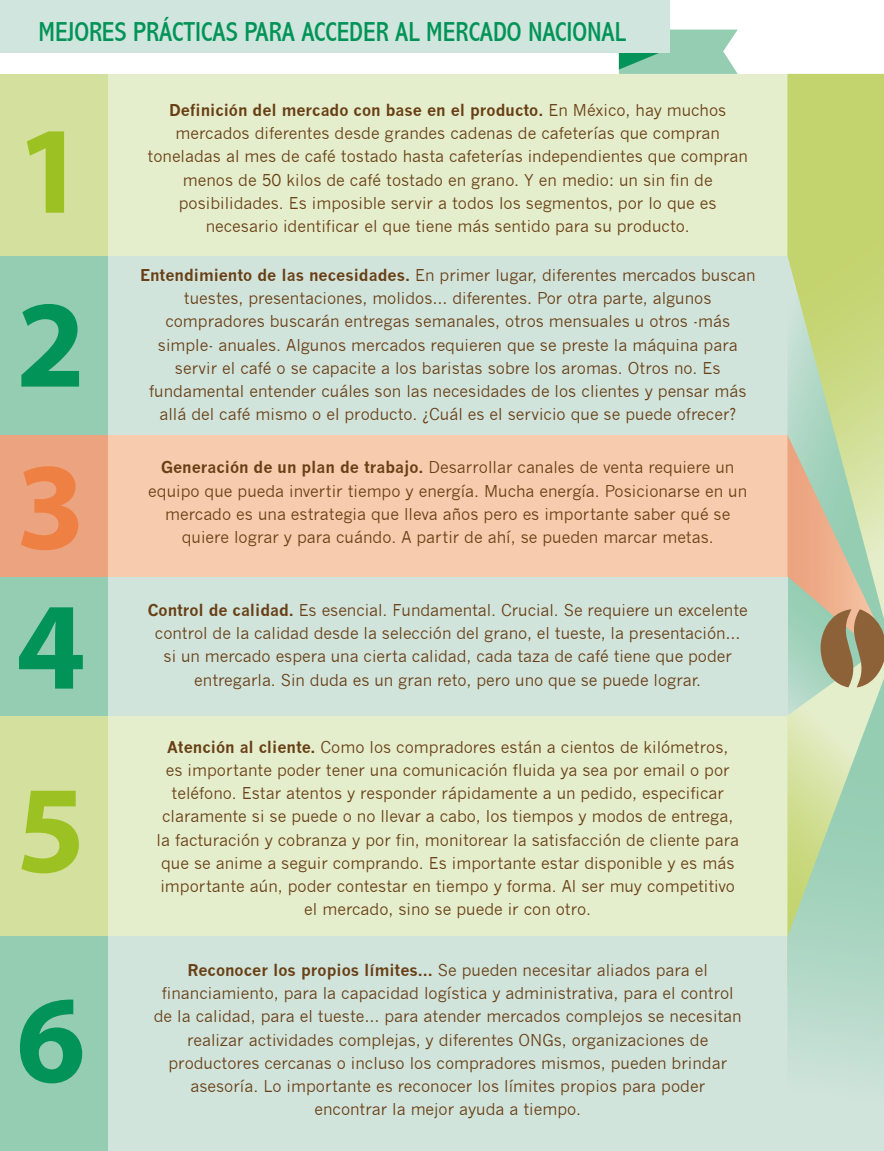
<style>
.page{position:relative;width:884px;height:1151px;background:#fff}
.page>*{position:absolute;margin:0;border:0;box-sizing:border-box;transform-origin:0 0}
.t1{font:700 125px "Myriad Pro";color:#019357}
.t2{font:700 125px "Myriad Pro";color:#9cc122}
.t3{font:700 125px "Myriad Pro";color:#ee8044}
.t4{font:condensed 27.5px "Abadi";color:#019357}
.t5{font:16px/23.2px "News Gothic";color:#683f15;text-align:center}
.s1{font-weight:700}
</style>
<div class="page">
<div style="left:0;top:715px;width:111px;height:222px;background:#d4e09d"></div>
<div style="left:108px;top:715px;width:679px;height:222px;background:#e5eecc"></div>
<div style="left:0;top:937px;width:111px;height:214px;background:#95cdb3"></div>
<div style="left:108px;top:937px;width:679px;height:214px;background:#d1e4dc"></div>
<div style="left:0;top:574px;width:111px;height:142px;background:#95cdb3"></div>
<div style="left:108px;top:574px;width:679px;height:142px;background:#d1e4dc"></div>
<div style="left:0;top:435px;width:111px;height:141px;background:#eca480"></div>
<div style="left:108px;top:435px;width:679px;height:141px;background:#f7ccae"></div>
<div style="left:0;top:256px;width:111px;height:179px;background:#95cdb3"></div>
<div style="left:108px;top:256px;width:679px;height:179px;background:#d1e4dc"></div>
<div style="left:0;top:74px;width:111px;height:182px;background:#d4e09d"></div>
<div style="left:108px;top:74px;width:679px;height:182px;background:#e5eecc"></div>
<div style="left:787px;top:74px;width:97px;height:182px;background:#c3d36d"></div>
<svg style="left:787px;top:987px;width:97px;height:164px;background:#c6e0d4"></svg>
<svg style="left:787px;top:256px;width:97px;height:731px;background:#bdcea2"></svg>
<svg style="left:619px;top:30px;width:118px;height:44px;background:#90cbb0"></svg>
<div style="left:0;top:0;width:670px;height:53px;background:#cfe5dd"></div>
<h2 class="t4" style="left:39px;top:16px;width:589px">MEJORES PRÁCTICAS PARA ACCEDER AL MERCADO NACIONAL</h2>
<h1 class="t2" style="left:16px;top:89px;width:71px">1</h1>
<h1 class="t1" style="left:16px;top:263px;width:71px">2</h1>
<h1 class="t3" style="left:16px;top:425px;width:71px">3</h1>
<h1 class="t1" style="left:16px;top:565px;width:71px">4</h1>
<h1 class="t2" style="left:16px;top:748px;width:71px">5</h1>
<h1 class="t1" style="left:16px;top:958px;width:71px">6</h1>
<p class="t5" style="left:148px;top:99px;width:602px"><span class="s1">Definición del mercado con base en el producto.</span> En México, hay muchos mercados diferentes desde grandes cadenas de cafeterías que compran toneladas al mes de café tostado hasta cafeterías independientes que compran menos de 50 kilos de café tostado en grano. Y en medio: un sin fin de posibilidades. Es imposible servir a todos los segmentos, por lo que es necesario identificar el que tiene más sentido para su producto.</p>
<p class="t5" style="left:140px;top:263px;width:617px"><span class="s1">Entendimiento de las necesidades.</span> En primer lugar, diferentes mercados buscan tuestes, presentaciones, molidos… diferentes. Por otra parte, algunos compradores buscarán entregas semanales, otros mensuales u otros -más simple- anuales. Algunos mercados requieren que se preste la máquina para servir el café o se capacite a los baristas sobre los aromas. Otros no. Es fundamental entender cuáles son las necesidades de los clientes y pensar más allá del café mismo o el producto. ¿Cuál es el servicio que se puede ofrecer?</p>
<p class="t5" style="left:148px;top:456px;width:600px"><span class="s1">Generación de un plan de trabajo.</span> Desarrollar canales de venta requiere un equipo que pueda invertir tiempo y energía. Mucha energía. Posicionarse en un mercado es una estrategia que lleva años pero es importante saber qué se quiere lograr y para cuándo. A partir de ahí, se pueden marcar metas.</p>
<p class="t5" style="left:148px;top:599px;width:601px"><span class="s1">Control de calidad.</span> Es esencial. Fundamental. Crucial. Se requiere un excelente control de la calidad desde la selección del grano, el tueste, la presentación… si un mercado espera una cierta calidad, cada taza de café tiene que poder entregarla. Sin duda es un gran reto, pero uno que se puede lograr.</p>
<p class="t5" style="left:157px;top:735px;width:584px"><span class="s1">Atención al cliente.</span> Como los compradores están a cientos de kilómetros,<br>es importante poder tener una comunicación fluida ya sea por email o por teléfono. Estar atentos y responder rápidamente a un pedido, especificar claramente si se puede o no llevar a cabo, los tiempos y modos de entrega, la facturación y cobranza y por fin, monitorear la satisfacción de cliente para que se anime a seguir comprando. Es importante estar disponible y es más importante aún, poder contestar en tiempo y forma. Al ser muy competitivo el mercado, sino se puede ir con otro.</p>
<p class="t5" style="left:154px;top:959px;width:589px"><span class="s1">Reconocer los propios límites...</span> Se pueden necesitar aliados para el financiamiento, para la capacidad logística y administrativa, para el control de la calidad, para el tueste… para atender mercados complejos se necesitan realizar actividades complejas, y diferentes ONGs, organizaciones de productores cercanas o incluso los compradores mismos, pueden brindar asesoría. Lo importante es reconocer los límites propios para poder encontrar la mejor ayuda a tiempo.</p>
</div>
